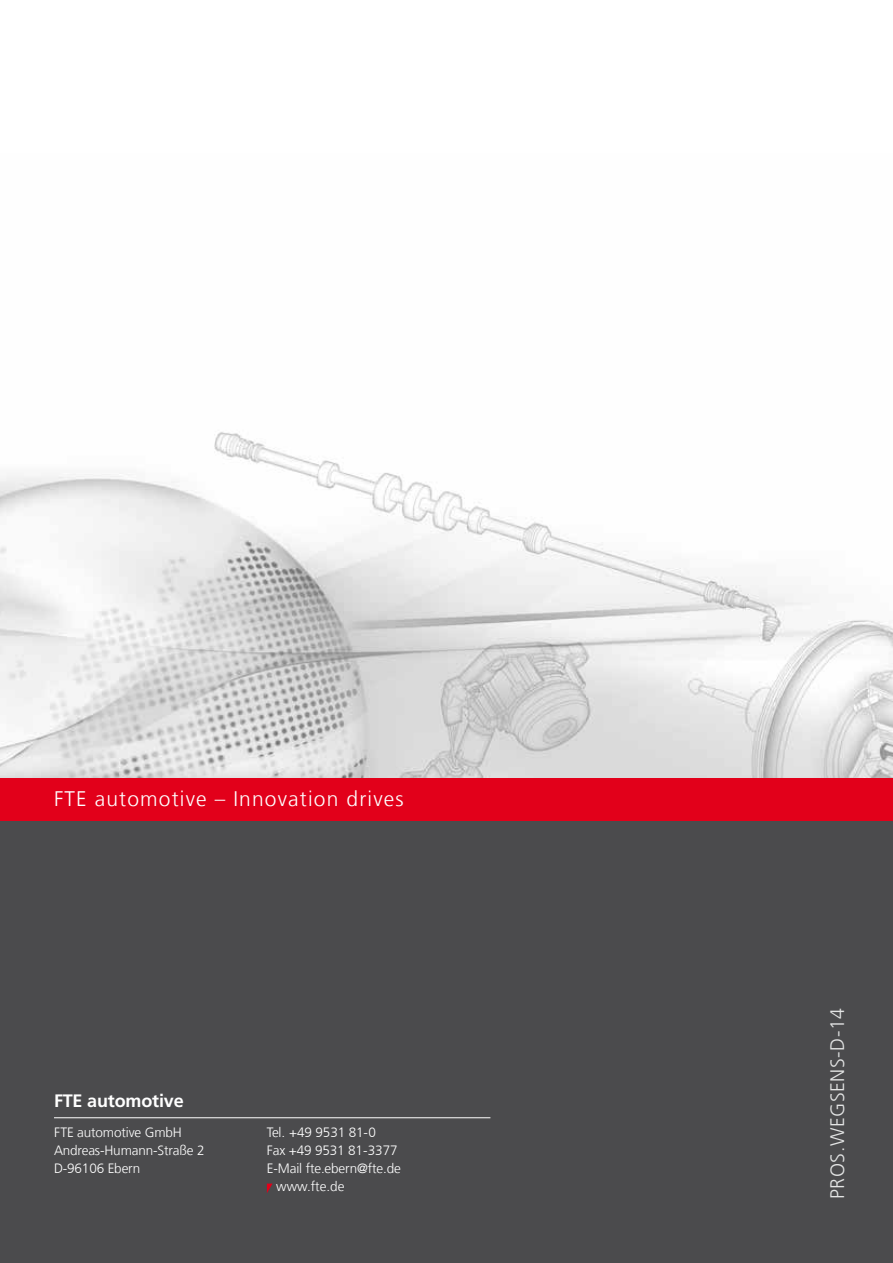
<style>
.page{position:relative;width:893px;height:1263px;background:#fff}
.page>*{position:absolute;margin:0;border:0;box-sizing:border-box;transform-origin:0 0}
.t1{font:300 21px "Frutiger LT Com";letter-spacing:.055em;color:#fff}
.t2{font:300 19.5px "Frutiger LT Com";letter-spacing:.03em;color:#e3e4e4}
.t3{font:700 18px "Frutiger LT Com";letter-spacing:-.01em;color:#fff}
.t4{font:300 13.5px/18px "Frutiger LT Com";letter-spacing:-.01em;color:#fff}
</style>
<div class="page">
<img style="left:0;top:432px;width:893px;height:346px">
<div style="left:0;top:820px;width:893px;height:443px;background:#4b4b4d"></div>
<div style="left:0;top:778px;width:893px;height:43px;background:#e2001a"></div>
<svg style="left:267px;top:1183px;width:6px;height:10px"></svg>
<hr style="left:54px;top:1117px;width:436px;height:1px;background:#fff">
<h1 class="t1" style="left:54px;top:787px;width:351px">FTE automotive – Innovation drives</h1>
<h3 class="t3" style="left:54px;top:1090px;width:131px">FTE automotive</h3>
<p class="t4" style="left:54px;top:1123px;width:152px">FTE automotive GmbH<br>Andreas-Humann-Straße 2<br>D-96106 Ebern</p>
<p class="t4" style="left:267px;top:1123px;width:110px">Tel. +49 9531 81-0</p>
<p class="t4" style="left:267px;top:1141px;width:132px">Fax +49 9531 81-3377</p>
<p class="t4" style="left:267px;top:1159px;width:136px">E-Mail fte.ebern@fte.de</p>
<p class="t4" style="left:276px;top:1177px;width:70px">www.fte.de</p>
<h2 class="t2" style="left:826px;top:1199px;width:193px;rotate:-90deg">PROS.WEGSENS-D-14</h2>
</div>
